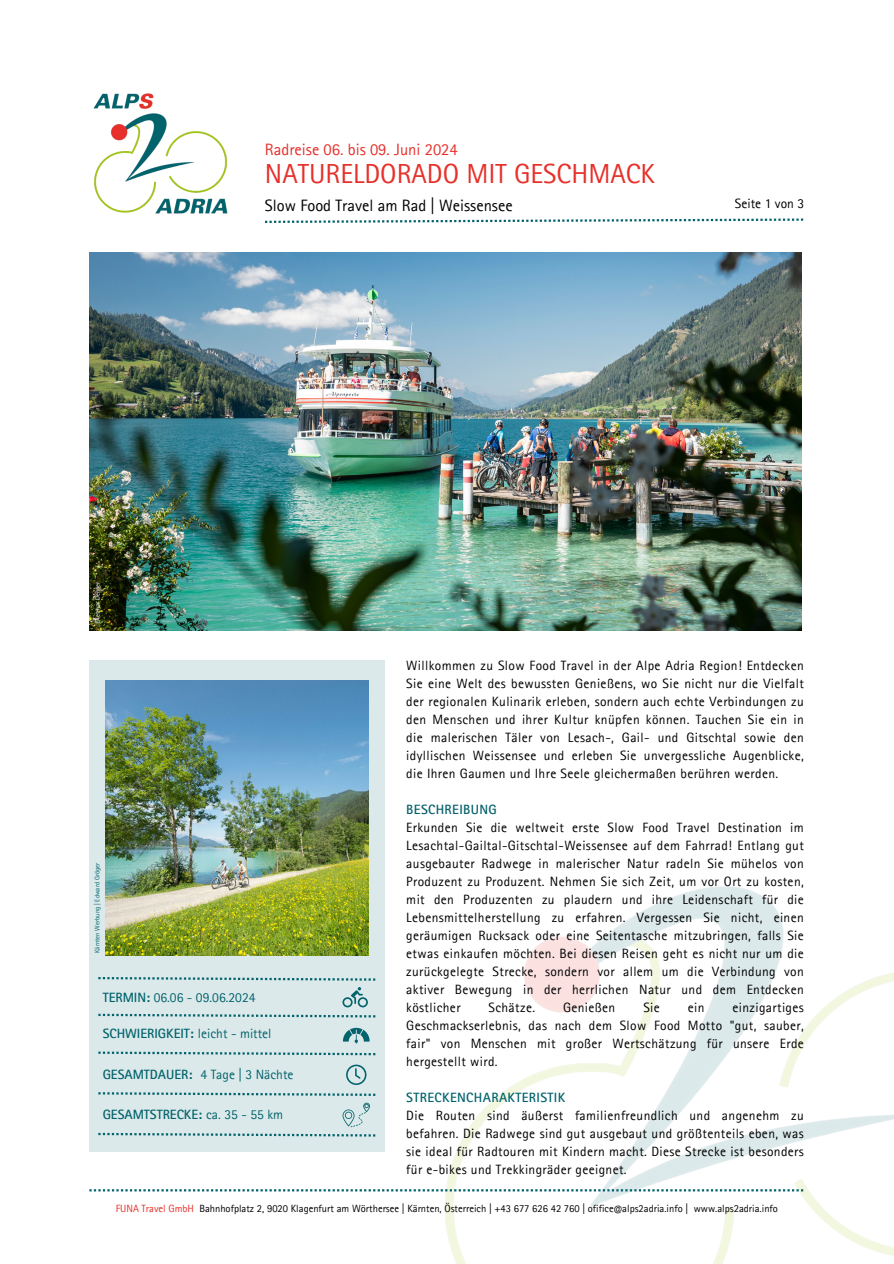
<style>
.page{position:relative;width:894px;height:1264px;background:#fff}
.page>*{position:absolute;margin:0;border:0;box-sizing:border-box;transform-origin:0 0}
.t1{font:27.6px "Rotis Sans Serif Pro";color:#e7302a}
.t2{font:16.5px "Rotis Sans Serif Pro";color:#000}
.t3{font:16.5px "Rotis Sans Serif Pro";color:#e7302a}
.t4{font:13.5px/18px "Rotis Sans Serif Pro";letter-spacing:.025em;color:#000;text-align:justify}
.t5{font:700 13.5px "Rotis Sans Serif Pro";color:#02636c}
.t6{font:13.5px "Rotis Sans Serif Pro";color:#02636c}
.t7{font:700 13.5px "Rotis Sans Serif Pro";letter-spacing:.025em;color:#02636c}
.t8{font:700 13.5px "Rotis Sans Serif Pro";letter-spacing:.025em;color:#05616a}
.t9{font:13.5px "Rotis Sans Serif Pro";color:#000}
.t10{font:10.5px "Rotis Sans Serif Pro";color:#000}
.t11{font:6.75px "Rotis Sans Serif Pro";color:#02636c}
.t12{font:6.75px "Rotis Sans Serif Pro";color:#fff}
.s1{font-weight:700}
.s2{font-weight:400}
.s3{color:#e7302a}
</style>
<div class="page">
<img style="left:93px;top:93px;width:135px;height:121px">
<img style="left:422px;top:886px;width:471px;height:377px">
<img style="left:89px;top:252px;width:712px;height:378px">
<svg style="left:265px;top:218px;width:538px;height:5px"></svg>
<div style="left:89px;top:660px;width:295px;height:491px;background:#dce9ea"></div>
<svg style="left:89px;top:1189px;width:714px;height:2px"></svg>
<svg style="left:98px;top:977px;width:277px;height:3px"></svg>
<svg style="left:98px;top:1013px;width:277px;height:4px"></svg>
<svg style="left:98px;top:1051px;width:277px;height:4px"></svg>
<svg style="left:98px;top:1092px;width:277px;height:3px"></svg>
<svg style="left:342px;top:987px;width:26px;height:20px"></svg>
<svg style="left:346px;top:1064px;width:20px;height:20px"></svg>
<svg style="left:98px;top:1102px;width:277px;height:34px"></svg>
<svg style="left:343px;top:1027px;width:26px;height:16px"></svg>
<img style="left:105px;top:680px;width:263px;height:275px">
<h3 class="t12" style="left:95px;top:623px;width:43px;rotate:-90deg">Dietmar Denger</h3>
<h1 class="t3" style="left:265px;top:143px;width:194px">Radreise 06. bis 09. Juni 2024</h1>
<h1 class="t1" style="left:265px;top:164px;width:391px">NATURELDORADO MIT GESCHMACK</h1>
<p class="t2" style="left:265px;top:200px;width:249px">Slow Food Travel am Rad | Weissensee</p>
<h3 class="t9" style="left:734px;top:199px;width:71px">Seite 1 von 3</h3>
<p class="t11" style="left:95px;top:953px;width:92px;rotate:-90deg">Kärnten Werbung | Edward Gröger</p>
<p class="t6" style="left:103px;top:992px;width:154px"><span class="s1">TERMIN:</span> 06.06 - 09.06.2024</p>
<h2 class="t5" style="left:103px;top:1028px;width:170px">SCHWIERIGKEIT: <span class="s2">leicht - mittel</span></h2>
<p class="t6" style="left:103px;top:1069px;width:192px"><span class="s1">GESAMTDAUER:</span> 4 Tage | 3 Nächte</p>
<p class="t5" style="left:103px;top:1109px;width:182px">GESAMTSTRECKE: <span class="s2">ca. 35 - 55 km</span></p>
<p class="t4" style="left:406px;top:658px;width:399px">Willkommen zu Slow Food Travel in der Alpe Adria Region! Entdecken Sie eine Welt des bewussten Genießens, wo Sie nicht nur die Vielfalt der regionalen Kulinarik erleben, sondern auch echte Verbindungen zu den Menschen und ihrer Kultur knüpfen können. Tauchen Sie ein in die malerischen Täler von Lesach-, Gail- und Gitschtal sowie den idyllischen Weissensee und erleben Sie unvergessliche Augenblicke, die Ihren Gaumen und Ihre Seele gleichermaßen berühren werden.</p>
<p class="t8" style="left:406px;top:804px;width:92px">BESCHREIBUNG</p>
<p class="t4" style="left:406px;top:820px;width:399px">Erkunden Sie die weltweit erste Slow Food Travel Destination im Lesachtal-Gailtal-Gitschtal-Weissensee auf dem Fahrrad! Entlang gut ausgebauter Radwege in malerischer Natur radeln Sie mühelos von Produzent zu Produzent. Nehmen Sie sich Zeit, um vor Ort zu kosten, mit den Produzenten zu plaudern und ihre Leidenschaft für die Lebensmittelherstellung zu erfahren. Vergessen Sie nicht, einen geräumigen Rucksack oder eine Seitentasche mitzubringen, falls Sie etwas einkaufen möchten. Bei diesen Reisen geht es nicht nur um die zurückgelegte Strecke, sondern vor allem um die Verbindung von aktiver Bewegung in der herrlichen Natur und dem Entdecken köstlicher</p>
<p class="t4" style="left:488px;top:1000px;width:48px">Schätze.</p>
<p class="t4" style="left:563px;top:1000px;width:54px">Genießen</p>
<p class="t4" style="left:643px;top:1000px;width:18px">Sie</p>
<p class="t4" style="left:687px;top:1000px;width:18px">ein</p>
<p class="t4" style="left:406px;top:1000px;width:399px;text-indent:326px">einzigartiges Geschmackserlebnis, das nach dem Slow Food Motto "gut, sauber, fair" von Menschen mit großer Wertschätzung für unsere Erde hergestellt wird.</p>
<p class="t7" style="left:406px;top:1092px;width:160px">STRECKENCHARAKTERISTIK</p>
<p class="t4" style="left:406px;top:1108px;width:399px">Die Routen sind äußerst familienfreundlich und angenehm zu befahren. Die Radwege sind gut ausgebaut und größtenteils eben, was sie ideal für Radtouren mit Kindern macht. Diese Strecke ist besonders für e-bikes und Trekkingräder geeignet.</p>
<p class="t10" style="left:116px;top:1205px;width:663px"><span class="s3">FUNA Travel GmbH</span> Bahnhofplatz 2, 9020 Klagenfurt am Wörthersee | Kärnten, Österreich | +43 677 626 42 760 | ofifice@alps2adria.info | www.alps2adria.info</p>
</div>
